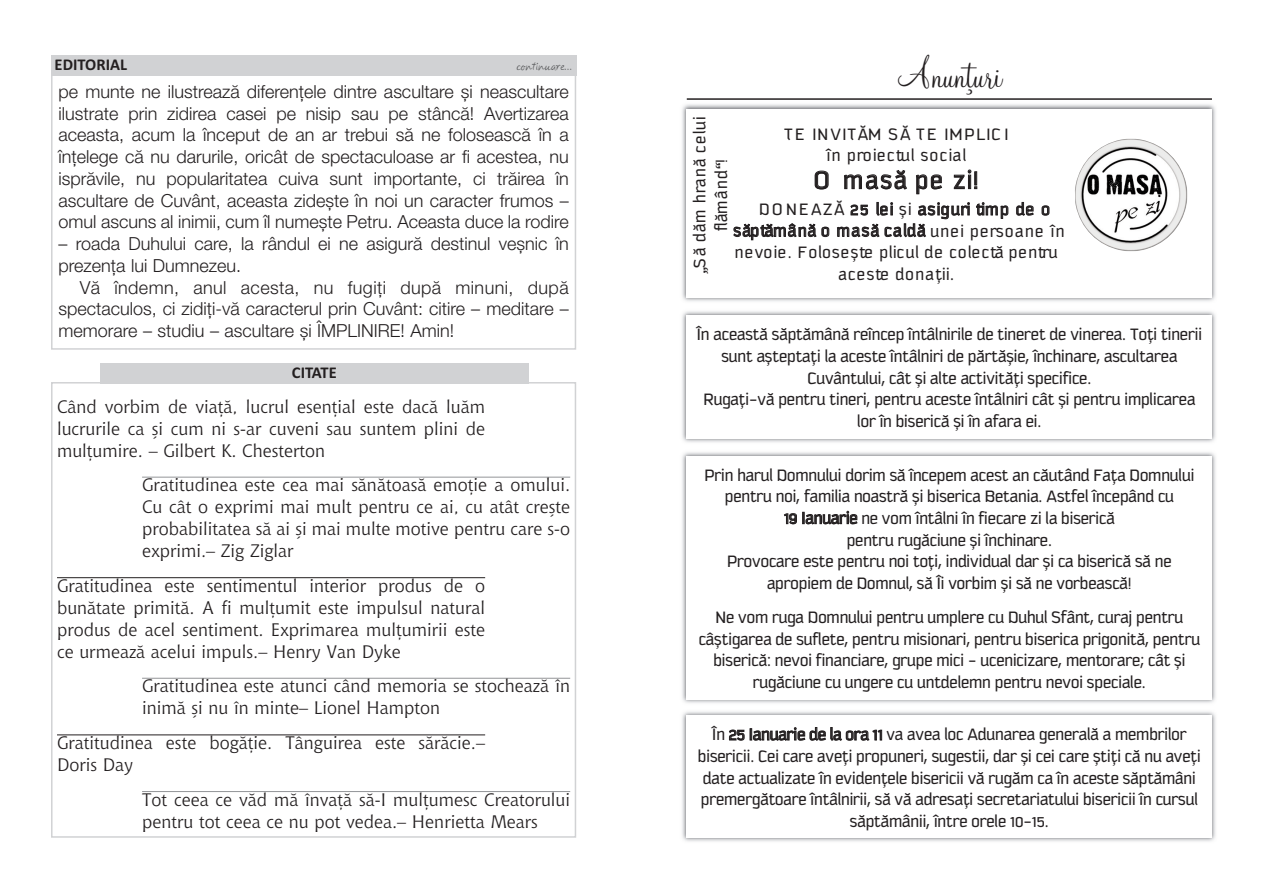
<style>
.page{position:relative;width:1263px;height:893px;background:#fff}
.page>*{position:absolute;margin:0;border:0;box-sizing:border-box;transform-origin:0 0}
.t1{font:45px "Monterey BTCE";letter-spacing:-.005em;color:#231f20}
.t2{font:27px "Kautiva CE";letter-spacing:.085em;color:#231f20}
.t3{font:18px/21.6px "Kautiva CE";color:#231f20;text-align:center}
.t4{font:18px/21.9px "Chianti BTCE";color:#231f20;text-align:justify}
.t5{font:300 18px/21.8px "Helvetica Neue LT Pro";color:#231f20;text-align:justify}
.t6{font:18px/21.6px "Kautiva CE";letter-spacing:.08em;color:#231f20;text-align:center}
.t7{font:18px "Kautiva CE";letter-spacing:.085em;color:#231f20}
.t8{font:18px "Kautiva CE";letter-spacing:.07em;color:#231f20}
.t9{font:700 16.5px "Calibri";color:#231f20}
.t10{font:16.5px "CK Tea Party";color:#57585a}
</style>
<div class="page">
<img style="left:682px;top:104px;width:534px;height:738px">
<div style="left:687px;top:109px;width:525px;height:189px;background:#fff"></div>
<img style="left:1075px;top:139px;width:112px;height:112px">
<hr style="left:687px;top:98px;width:525px;height:2px;background:#231f20">
<div style="left:687px;top:456px;width:525px;height:243px;background:#fff"></div>
<img style="left:682px;top:707px;width:534px;height:1px">
<div style="left:687px;top:716px;width:525px;height:122px;background:#fff"></div>
<img style="left:682px;top:447px;width:534px;height:1px">
<div style="left:687px;top:315px;width:525px;height:123px;background:#fff"></div>
<div style="left:51px;top:70px;width:525px;height:280px;border:2px solid #d1d2d4"></div>
<div style="left:51px;top:55px;width:525px;height:20px;background:#d1d2d4"></div>
<div style="left:100px;top:363px;width:428px;height:20px;background:#d1d2d4"></div>
<div style="left:51px;top:382px;width:525px;height:456px;border:2px solid #d1d2d4"></div>
<hr style="left:142px;top:477px;width:428px;height:1px;background:#939598">
<hr style="left:57px;top:577px;width:428px;height:1px;background:#231f20">
<hr style="left:142px;top:678px;width:428px;height:1px;background:#939598">
<hr style="left:57px;top:735px;width:428px;height:1px;background:#231f20">
<hr style="left:142px;top:791px;width:428px;height:1px;background:#939598">
<p class="t9" style="left:55px;top:54px;width:74px">EDITORIAL</p>
<p class="t10" style="left:517px;top:57px;width:57px">continuare...</p>
<p class="t5" style="left:59px;top:82px;width:512px">pe munte ne ilustrează diferențele dintre ascultare și neascultare ilustrate prin zidirea casei pe nisip sau pe stâncă! Avertizarea aceasta, acum la început de an ar trebui să ne folosească în a înțelege că nu darurile, oricât de spectaculoase ar fi acestea, nu isprăvile, nu popularitatea cuiva sunt importante, ci trăirea în ascultare de Cuvânt, aceasta zidește în noi un caracter frumos – omul ascuns al inimii, cum îl numește Petru. Aceasta duce la rodire</p>
<p class="t5" style="left:59px;top:234px;width:512px">– roada Duhului care, la rândul ei ne asigură destinul veșnic în prezența lui Dumnezeu.</p>
<p class="t5" style="left:59px;top:278px;width:512px;text-indent:21px">Vă îndemn, anul acesta, nu fugiți după minuni, după spectaculos, ci zidiți-vă caracterul prin Cuvânt: citire – meditare – memorare – studiu – ascultare și ÎMPLINIRE! Amin!</p>
<p class="t9" style="left:292px;top:363px;width:46px">CITATE</p>
<p class="t4" style="left:57px;top:395px;width:430px">Când vorbim de viaţă, lucrul esenţial este dacă luăm lucrurile ca şi cum ni s-ar cuveni sau suntem plini de mulţumire. – Gilbert K. Chesterton</p>
<p class="t4" style="left:142px;top:474px;width:430px">Gratitudinea este cea mai sănătoasă emoţie a omului.<br>Cu cât o exprimi mai mult pentru ce ai, cu atât creşte probabilitatea să ai şi mai multe motive pentru care s-o exprimi.– Zig Ziglar</p>
<p class="t4" style="left:57px;top:575px;width:430px">Gratitudinea este sentimentul interior produs de o bunătate primită. A fi mulţumit este impulsul natural produs de acel sentiment. Exprimarea mulţumirii este ce urmează acelui impuls.– Henry Van Dyke</p>
<p class="t4" style="left:142px;top:675px;width:430px">Gratitudinea este atunci când memoria se stochează în inimă şi nu în minte– Lionel Hampton</p>
<p class="t4" style="left:57px;top:732px;width:430px">Gratitudinea este bogăţie. Tânguirea este sărăcie.–<br>Doris Day</p>
<p class="t4" style="left:142px;top:788px;width:430px">Tot ceea ce văd mă învaţă să-I mulţumesc Creatorului pentru tot ceea ce nu pot vedea.– Henrietta Mears</p>
<h1 class="t1" style="left:898px;top:45px;width:104px">Anunţuri</h1>
<p class="t6" style="left:689px;top:274px;width:159px;rotate:-90deg">„Sã dãm hranã celui flãmând“!</p>
<p class="t6" style="left:784px;top:123px;width:226px">TE INVITÃM SÃ TE IMPLIC I în proiectul social</p>
<h2 class="t2" style="left:814px;top:166px;width:166px">O masã pe zi!</h2>
<p class="t7" style="left:759px;top:200px;width:292px">DONEAZÃ 25 lei şi asiguri timp de o</p>
<p class="t7" style="left:733px;top:221px;width:332px">sãptãmânã o masã caldã unei persoane în</p>
<p class="t8" style="left:735px;top:243px;width:324px">nevoie. Foloseşte plicul de colectã pentru</p>
<p class="t6" style="left:838px;top:264px;width:117px">aceste donaþii.</p>
<p class="t3" style="left:697px;top:324px;width:507px">În aceastã sãptãmânã reîncep întâlnirile de tineret de vinerea. Toţi tinerii sunt aşteptaţi la aceste întâlniri de pãrtãşie, închinare, ascultarea Cuvântului, cât şi alte activitãţi specifice.<br>Rugaţi-vã pentru tineri, pentru aceste întâlniri cât şi pentru implicarea lor în bisericã şi în afara ei.</p>
<p class="t3" style="left:704px;top:464px;width:491px">Prin harul Domnului dorim sã începem acest an cãutând Faţa Domnului pentru noi, familia noastrã şi biserica Betania. Astfel începând cu<br>19 Ianuarie ne vom întâlni în fiecare zi la bisericã<br>pentru rugãciune şi închinare.<br>Provocare este pentru noi toţi, individual dar şi ca bisericã sã ne apropiem de Domnul, sã Îi vorbim şi sã ne vorbeascã!</p>
<p class="t3" style="left:699px;top:607px;width:503px">Ne vom ruga Domnului pentru umplere cu Duhul Sfânt, curaj pentru câştigarea de suflete, pentru misionari, pentru biserica prigonitã, pentru bisericã: nevoi financiare, grupe mici - ucenicizare, mentorare; cât şi rugãciune cu ungere cu untdelemn pentru nevoi speciale.</p>
<p class="t3" style="left:698px;top:724px;width:504px">În 25 Ianuarie de la ora 11 va avea loc Adunarea generalã a membrilor bisericii. Cei care aveţi propuneri, sugestii, dar şi cei care ştiţi cã nu aveţi date actualizate în evidenţele bisericii vã rugãm ca în aceste sãptãmâni premergãtoare întâlnirii, sã vã adresaţi secretariatului bisericii în cursul sãptãmânii, între orele 10-15.</p>
</div>
